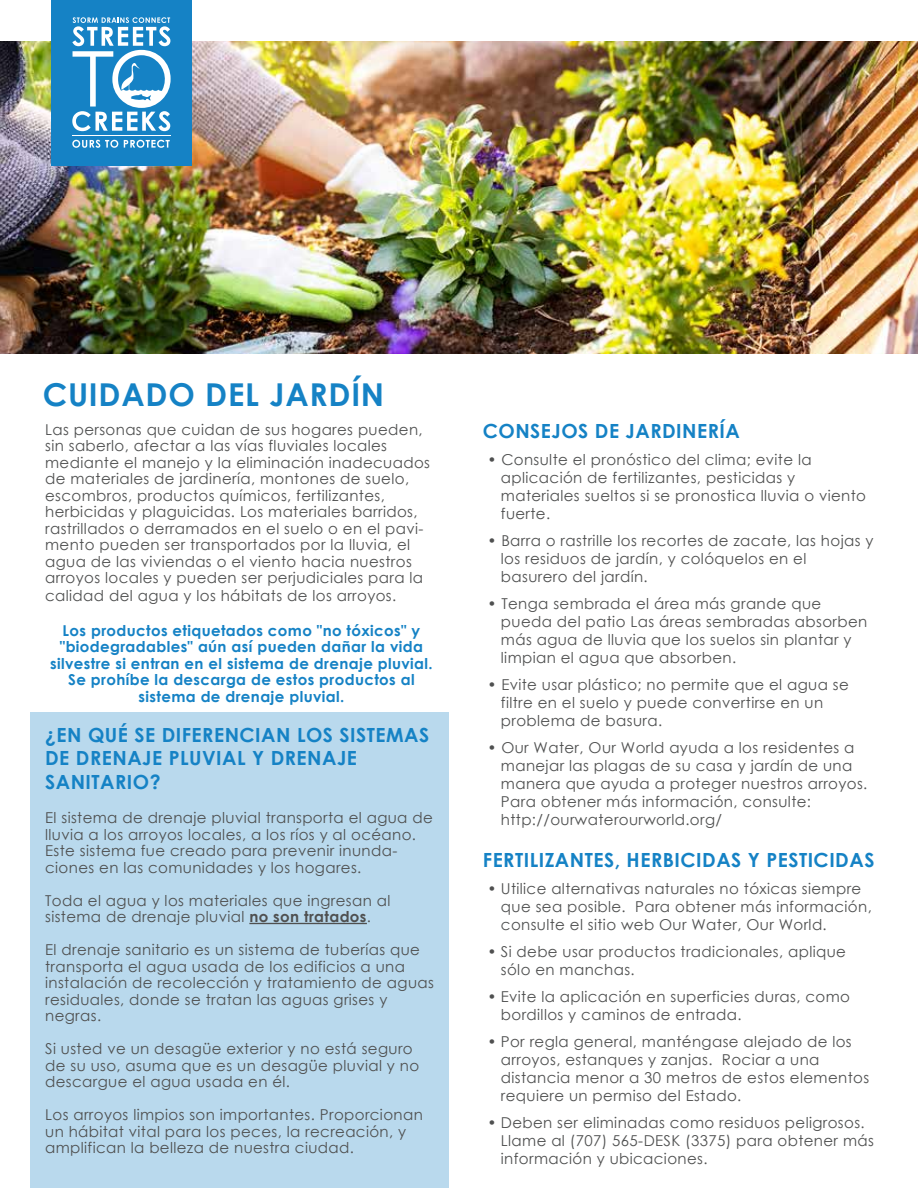
<style>
.page{position:relative;width:918px;height:1188px;background:#fff}
.page>*{position:absolute;margin:0;border:0;box-sizing:border-box;transform-origin:0 0}
.t1{font:700 31.5px "Century Gothic";letter-spacing:.025em;color:#1582c5}
.t2{font:700 19.5px/23.4px "Century Gothic";letter-spacing:.025em;color:#1582c5}
.t3{font:15px/18px "Century Gothic";letter-spacing:.025em;color:#4f5050}
.t4{font:700 15px/16.5px "Century Gothic";letter-spacing:.025em;color:#1582c5;text-align:center}
.s1{font-weight:700}
</style>
<div class="page">
<div style="left:30px;top:713px;width:418px;height:475px;background:#b9d9ed"></div>
<img style="left:0;top:42px;width:918px;height:312px">
<div style="left:51px;top:0;width:141px;height:165px;background:#1582c5"></div>
<svg style="left:72px;top:140px;width:46px;height:8px"></svg>
<svg style="left:124px;top:140px;width:46px;height:8px"></svg>
<svg style="left:72px;top:17px;width:99px;height:114px"></svg>
<hr style="left:72px;top:135px;width:99px;height:1px;background:#fff">
<hr style="left:249px;top:923px;width:118px;height:1px;background:#4f5050">
<h1 class="t1" style="left:43px;top:371px;width:343px">CUIDADO DEL JARDÍN</h1>
<p class="t3" style="left:45px;top:421px;width:386px;line-height:16.5px">Las personas que cuidan de sus hogares pueden, sin saberlo, afectar a las vías fluviales locales mediante el manejo y la eliminación inadecuados de materiales de jardinería, montones de suelo, escombros, productos químicos, fertilizantes, herbicidas y plaguicidas. Los materiales barridos, rastrillados o derramados en el suelo o en el pavi&shy;mento pueden ser transportados por la lluvia, el agua de las viviendas o el viento hacia nuestros arroyos locales y pueden ser perjudiciales para la</p>
<p class="t3" style="left:45px;top:587px;width:353px">calidad del agua y los hábitats de los arroyos.</p>
<p class="t4" style="left:50px;top:622px;width:384px">Los productos etiquetados como "no tóxicos" y "biodegradables" aún así pueden dañar la vida silvestre si entran en el sistema de drenaje pluvial.<br>Se prohíbe la descarga de estos productos al sistema de drenaje pluvial.</p>
<h2 class="t2" style="left:45px;top:722px;width:385px">¿EN QUÉ SE DIFERENCIAN LOS SISTEMAS<br>DE DRENAJE PLUVIAL Y DRENAJE<br>SANITARIO?</h2>
<p class="t3" style="left:45px;top:809px;width:389px;line-height:16.5px">El sistema de drenaje pluvial transporta el agua de lluvia a los arroyos locales, a los ríos y al océano.<br>Este sistema fue creado para prevenir inunda&shy;ciones en las comunidades y los hogares.</p>
<p class="t3" style="left:45px;top:892px;width:347px;line-height:16.5px">Toda el agua y los materiales que ingresan al sistema de drenaje pluvial <span class="s1">no son tratados</span>.</p>
<p class="t3" style="left:45px;top:941px;width:390px;line-height:16.5px">El drenaje sanitario es un sistema de tuberías que transporta el agua usada de los edificios a una instalación de recolección y tratamiento de aguas residuales, donde se tratan las aguas grises y negras.</p>
<p class="t3" style="left:45px;top:1040px;width:376px;line-height:16.5px">Si usted ve un desagüe exterior y no está seguro de su uso, asuma que es un desagüe pluvial y no descargue el agua usada en él.</p>
<p class="t3" style="left:45px;top:1106px;width:379px;line-height:16.5px">Los arroyos limpios son importantes. Proporcionan un hábitat vital para los peces, la recreación, y amplifican la belleza de nuestra ciudad.</p>
<h2 class="t2" style="left:483px;top:419px;width:259px">CONSEJOS DE JARDINERÍA</h2>
<p class="t3" style="left:501px;top:451px;width:367px;text-indent:-14px">• Consulte el pronóstico del clima; evite la aplicación de fertilizantes, pesticidas y materiales sueltos si se pronostica lluvia o viento fuerte.</p>
<p class="t3" style="left:501px;top:532px;width:374px;text-indent:-14px">• Barra o rastrille los recortes de zacate, las hojas y los residuos de jardín, y colóquelos en el basurero del jardín.</p>
<p class="t3" style="left:501px;top:595px;width:368px;text-indent:-14px">• Tenga sembrada el área más grande que pueda del patio Las áreas sembradas absorben más agua de lluvia que los suelos sin plantar y limpian el agua que absorben.</p>
<p class="t3" style="left:501px;top:676px;width:349px;text-indent:-14px">• Evite usar plástico; no permite que el agua se filtre en el suelo y puede convertirse en un problema de basura.</p>
<p class="t3" style="left:501px;top:739px;width:368px;text-indent:-14px">• Our Water, Our World ayuda a los residentes a manejar las plagas de su casa y jardín de una manera que ayuda a proteger nuestros arroyos.<br>Para obtener más información, consulte: http://ourwaterourworld.org/</p>
<h2 class="t2" style="left:483px;top:847px;width:393px">FERTILIZANTES, HERBICIDAS Y PESTICIDAS</h2>
<p class="t3" style="left:501px;top:879px;width:372px;text-indent:-14px">• Utilice alternativas naturales no tóxicas siempre que sea posible. Para obtener más información, consulte el sitio web Our Water, Our World.</p>
<p class="t3" style="left:501px;top:942px;width:347px;text-indent:-14px">• Si debe usar productos tradicionales, aplique sólo en manchas.</p>
<p class="t3" style="left:501px;top:987px;width:351px;text-indent:-14px">• Evite la aplicación en superficies duras, como bordillos y caminos de entrada.</p>
<p class="t3" style="left:501px;top:1032px;width:370px;text-indent:-14px">• Por regla general, manténgase alejado de los arroyos, estanques y zanjas. Rociar a una distancia menor a 30 metros de estos elementos requiere un permiso del Estado.</p>
<p class="t3" style="left:501px;top:1113px;width:375px;text-indent:-14px">• Deben ser eliminadas como residuos peligrosos.<br>Llame al (707) 565-DESK (3375) para obtener más información y ubicaciones.</p>
</div>
